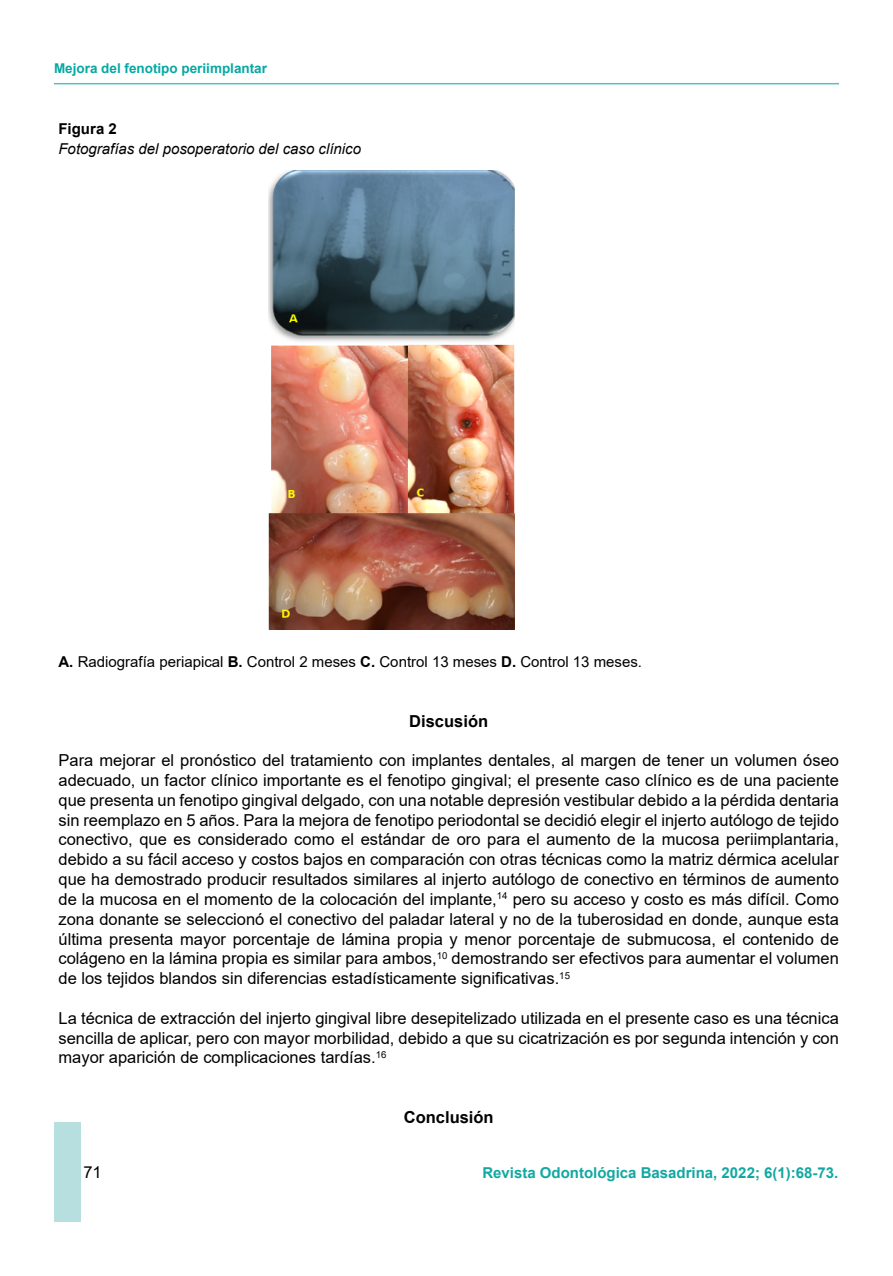
<style>
.page{position:relative;width:893px;height:1276px;background:#fff}
.page>*{position:absolute;margin:0;border:0;box-sizing:border-box;transform-origin:0 0}
.t1{font:16.5px/19.8px "Arial";color:#000;text-align:justify}
.t2{font:700 16.5px "Arial";color:#000}
.t3{font:15px "Arial";color:#000}
.t4{font:700 15px "Arial";color:#12a8a2}
.t5{font:italic 15px "Arial";color:#000}
.t6{font:700 15px "Arial";color:#000}
.t7{font:700 13.5px "Arial";color:#07a8a3}
.s1{font-weight:700}
</style>
<div class="page">
<hr style="left:54px;top:83px;width:785px;height:1px;background:#07a8a3">
<div style="left:54px;top:1123px;width:26px;height:99px;background:#b7dfe0"></div>
<img style="left:269px;top:170px;width:245px;height:459px">
<p class="t7" style="left:54px;top:59px;width:215px">Mejora del fenotipo periimplantar</p>
<p class="t6" style="left:58px;top:118px;width:60px">Figura 2</p>
<p class="t5" style="left:58px;top:139px;width:304px">Fotografías del posoperatorio del caso clínico</p>
<p class="t3" style="left:58px;top:651px;width:585px"><span class="s1">A.</span> Radiografía periapical <span class="s1">B.</span> Control 2 meses <span class="s1">C.</span> Control 13 meses <span class="s1">D.</span> Control 13 meses.</p>
<p class="t2" style="left:409px;top:709px;width:80px">Discusión</p>
<p class="t1" style="left:58px;top:750px;width:782px">Para mejorar el pronóstico del tratamiento con implantes dentales, al margen de tener un volumen óseo adecuado, un factor clínico importante es el fenotipo gingival; el presente caso clínico es de una paciente que presenta un fenotipo gingival delgado, con una notable depresión vestibular debido a la pérdida dentaria sin reemplazo en 5 años. Para la mejora de fenotipo periodontal se decidió elegir el injerto autólogo de tejido conectivo, que es considerado como el estándar de oro para el aumento de la mucosa periimplantaria, debido a su fácil acceso y costos bajos en comparación con otras técnicas como la matriz dérmica acelular que ha demostrado producir resultados similares al injerto autólogo de conectivo en términos de aumento de la mucosa en el momento de la colocación del implante,<sup>14</sup> pero su acceso y costo es más difícil. Como zona donante se seleccionó el conectivo del paladar lateral y no de la tuberosidad en donde, aunque esta última presenta mayor porcentaje de lámina propia y menor porcentaje de submucosa, el contenido de colágeno en la lámina propia es similar para ambos,<sup>10</sup> demostrando ser efectivos para aumentar el volumen de los tejidos blandos sin diferencias estadísticamente significativas.<sup>15</sup></p>
<p class="t1" style="left:58px;top:1008px;width:782px">La técnica de extracción del injerto gingival libre desepitelizado utilizada en el presente caso es una técnica sencilla de aplicar, pero con mayor morbilidad, debido a que su cicatrización es por segunda intención y con mayor aparición de complicaciones tardías.<sup>16</sup></p>
<p class="t2" style="left:404px;top:1105px;width:91px">Conclusión</p>
<p class="t1" style="left:83px;top:1162px;width:20px">71</p>
<p class="t4" style="left:482px;top:1162px;width:357px">Revista Odontológica Basadrina, 2022; 6(1):68-73.</p>
</div>
